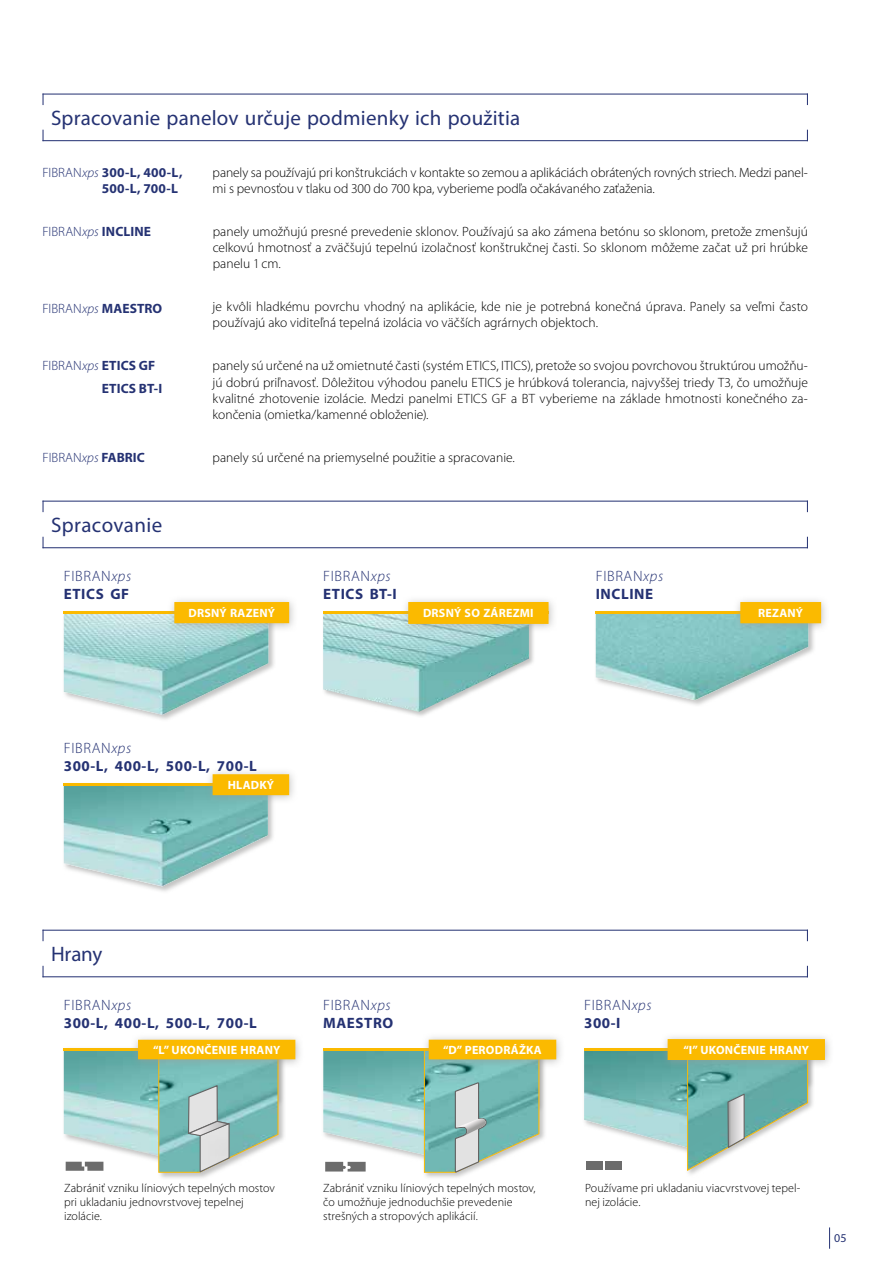
<style>
.page{position:relative;width:893px;height:1263px;background:#fff}
.page>*{position:absolute;margin:0;border:0;box-sizing:border-box;transform-origin:0 0}
.t1{font:21px "Myriad Pro";letter-spacing:.01em;color:#253273}
.t2{font:700 15px/18px "Myriad Pro";letter-spacing:.04em;color:#253273}
.t3{font:300 15px/18px "Myriad Pro";letter-spacing:.045em;color:#253273}
.t4{font:300 13.5px/16.2px "Myriad Pro";color:#000;text-align:justify}
.t5{font:700 13.5px/22.5px "Myriad Pro";letter-spacing:.01em;color:#253273}
.t6{font:300 13.5px "Myriad Pro";color:#253273}
.t7{font:300 12px/14.4px "Myriad Pro";letter-spacing:.005em;color:#000}
.t8{font:700 12px "Myriad Pro";letter-spacing:.02em;color:#fff}
.t9{font:12px "Myriad Pro";color:#253273}
.s1{font-weight:300}
.s2{font-weight:300;font-style:italic}
.s3{font-style:italic}
.s4{font-weight:700}
</style>
<div class="page">
<div style="left:322px;top:611px;width:213px;height:107px;background:#9d9d9c;opacity:.61"></div>
<img style="left:323px;top:614px;width:206px;height:98px">
<svg style="left:829px;top:1227px;width:1px;height:22px"></svg>
<div style="left:594px;top:610px;width:222px;height:97px;background:#9d9d9c;opacity:.6"></div>
<img style="left:596px;top:614px;width:212px;height:86px">
<div style="left:62px;top:610px;width:214px;height:112px;background:#9d9d9c;opacity:.6"></div>
<img style="left:64px;top:614px;width:204px;height:101px">
<div style="left:62px;top:782px;width:213px;height:112px;background:#9d9d9c;opacity:.6"></div>
<img style="left:64px;top:786px;width:204px;height:100px">
<div style="left:685px;top:1047px;width:131px;height:131px;background:#9d9d9c;opacity:.6"></div>
<svg style="left:584px;top:1051px;width:224px;height:120px"></svg>
<div style="left:157px;top:1048px;width:129px;height:132px;background:#9d9d9c;opacity:.6"></div>
<svg style="left:64px;top:1051px;width:215px;height:122px;background:#a1c9c2"></svg>
<div style="left:422px;top:1048px;width:125px;height:132px;background:#9d9d9c;opacity:.6"></div>
<svg style="left:323px;top:1051px;width:217px;height:122px;background:#9dc9c4"></svg>
<hr style="left:43px;top:94px;width:765px;height:1px;background:#253273">
<hr style="left:43px;top:140px;width:765px;height:1px;background:#253273">
<hr style="left:323px;top:612px;width:226px;height:2px;background:#fbba00">
<hr style="left:596px;top:612px;width:225px;height:2px;background:#fbba00">
<hr style="left:64px;top:612px;width:225px;height:2px;background:#fbba00">
<hr style="left:64px;top:783px;width:225px;height:3px;background:#fbba00">
<div style="left:205px;top:767px;width:93px;height:37px;background:#9d9d9c;opacity:.61"></div>
<div style="left:213px;top:775px;width:75px;height:19px;background:#fbba00"></div>
<div style="left:213px;top:774px;width:76px;height:21px;border:2px solid #fbba00"></div>
<hr style="left:43px;top:501px;width:765px;height:1px;background:#253273">
<hr style="left:43px;top:547px;width:765px;height:1px;background:#253273">
<hr style="left:584px;top:1048px;width:222px;height:3px;background:#fbba00">
<div style="left:660px;top:1032px;width:174px;height:37px;background:#9d9d9c;opacity:.61"></div>
<div style="left:668px;top:1040px;width:156px;height:19px;background:#fbba00"></div>
<div style="left:668px;top:1039px;width:157px;height:21px;border:2px solid #fbba00"></div>
<hr style="left:64px;top:1048px;width:213px;height:3px;background:#fbba00">
<div style="left:131px;top:1033px;width:173px;height:36px;background:#9d9d9c;opacity:.61"></div>
<div style="left:139px;top:1040px;width:156px;height:18px;background:#fbba00"></div>
<div style="left:138px;top:1040px;width:157px;height:19px;border:2px solid #fbba00"></div>
<hr style="left:323px;top:1048px;width:222px;height:3px;background:#fbba00">
<div style="left:421px;top:1033px;width:144px;height:36px;background:#9d9d9c;opacity:.61"></div>
<div style="left:429px;top:1040px;width:126px;height:19px;background:#fbba00"></div>
<hr style="left:43px;top:930px;width:765px;height:1px;background:#253273">
<hr style="left:43px;top:976px;width:765px;height:1px;background:#253273">
<div style="left:401px;top:595px;width:156px;height:38px;background:#9d9d9c;opacity:.61"></div>
<div style="left:409px;top:603px;width:139px;height:20px;background:#fbba00"></div>
<div style="left:408px;top:602px;width:141px;height:22px;border:2px solid #fbba00"></div>
<div style="left:733px;top:595px;width:97px;height:38px;background:#9d9d9c;opacity:.61"></div>
<div style="left:741px;top:603px;width:79px;height:19px;background:#fbba00"></div>
<div style="left:740px;top:602px;width:81px;height:21px;border:2px solid #fbba00"></div>
<div style="left:167px;top:595px;width:131px;height:38px;background:#9d9d9c;opacity:.61"></div>
<div style="left:175px;top:603px;width:113px;height:19px;background:#fbba00"></div>
<div style="left:174px;top:602px;width:115px;height:21px;border:2px solid #fbba00"></div>
<h1 class="t1" style="left:51px;top:105px;width:471px">Spracovanie panelov určuje podmienky ich použitia</h1>
<p class="t5" style="left:102px;top:164px;width:82px;line-height:16.2px;text-indent:-59px"><span class="s1">FIBRAN</span><span class="s2">xps</span> 300-L, 400-L,<br>500-L, 700-L</p>
<p class="t4" style="left:213px;top:164px;width:597px">panely sa používajú pri konštrukciách v kontakte so zemou a aplikáciách obrátených rovných striech. Medzi panel&shy;mi s pevnosťou v tlaku od 300 do 700 kpa, vyberieme podľa očakávaného zaťaženia.</p>
<p class="t5" style="left:43px;top:220px;width:110px"><span class="s1">FIBRAN</span><span class="s2">xps</span> INCLINE</p>
<p class="t4" style="left:213px;top:224px;width:597px">panely umožňujú presné prevedenie sklonov. Používajú sa ako zámena betónu so sklonom, pretože zmenšujú celkovú hmotnosť a zväčšujú tepelnú izolačnosť konštrukčnej časti. So sklonom môžeme začat už pri hrúbke panelu 1 cm.</p>
<p class="t5" style="left:43px;top:296px;width:121px"><span class="s1">FIBRAN</span><span class="s2">xps</span> MAESTRO</p>
<p class="t5" style="left:102px;top:354px;width:62px;text-indent:-59px"><span class="s1">FIBRAN</span><span class="s2">xps</span> ETICS GF<br>ETICS BT-I</p>
<p class="t4" style="left:213px;top:299px;width:597px">je kvôli hladkému povrchu vhodný na aplikácie, kde nie je potrebná konečná úprava. Panely sa veľmi často používajú ako viditeľná tepelná izolácia vo väčších agrárnych objektoch.</p>
<p class="t4" style="left:213px;top:358px;width:597px">panely sú určené na už omietnuté časti (systém ETICS, ITICS), pretože so svojou povrchovou štruktúrou umožňu&shy;jú dobrú priľnavosť. Dôležitou výhodou panelu ETICS je hrúbková tolerancia, najvyššej triedy T3, čo umožňuje kvalitné zhotovenie izolácie. Medzi panelmi ETICS GF a BT vyberieme na základe hmotnosti konečného za&shy;končenia (omietka/kamenné obloženie).</p>
<p class="t6" style="left:43px;top:450px;width:104px">FIBRAN<span class="s3">xps</span> <span class="s4">FABRIC</span></p>
<p class="t4" style="left:213px;top:449px;width:304px">panely sú určené na priemyselné použitie a spracovanie.</p>
<h1 class="t1" style="left:51px;top:512px;width:113px">Spracovanie</h1>
<p class="t2" style="left:64px;top:566px;width:69px"><span class="s1">FIBRAN</span><span class="s2">xps<br></span>ETICS GF</p>
<p class="t2" style="left:323px;top:566px;width:75px"><span class="s1">FIBRAN</span><span class="s2">xps<br></span>ETICS BT-I</p>
<p class="t2" style="left:596px;top:566px;width:69px"><span class="s1">FIBRAN</span><span class="s2">xps<br></span>INCLINE</p>
<p class="t8" style="left:188px;top:605px;width:88px">DRSNÝ RAZENÝ</p>
<p class="t8" style="left:423px;top:606px;width:112px">DRSNÝ SO ZÁREZMI</p>
<p class="t8" style="left:758px;top:605px;width:46px">REZANÝ</p>
<p class="t2" style="left:64px;top:738px;width:194px"><span class="s1">FIBRAN</span><span class="s2">xps<br></span>300-L, 400-L, 500-L, 700-L</p>
<p class="t8" style="left:228px;top:777px;width:48px">HLADKÝ</p>
<h1 class="t1" style="left:51px;top:941px;width:53px">Hrany</h1>
<p class="t2" style="left:64px;top:995px;width:194px"><span class="s1">FIBRAN</span><span class="s2">xps<br></span>300-L, 400-L, 500-L, 700-L</p>
<p class="t8" style="left:153px;top:1042px;width:129px">“L” UKONČENIE HRANY</p>
<p class="t2" style="left:323px;top:995px;width:72px"><span class="s1">FIBRAN</span><span class="s2">xps<br></span>MAESTRO</p>
<p class="t8" style="left:443px;top:1042px;width:100px">“D” PERODRÁŽKA</p>
<p class="t3" style="left:584px;top:996px;width:69px">FIBRAN<span class="s3">xps<br></span><span class="s4">300-I</span></p>
<p class="t8" style="left:683px;top:1042px;width:127px">“I” UKONČENIE HRANY</p>
<p class="t7" style="left:64px;top:1181px;width:212px">Zabrániť vzniku líniových tepelných mostov pri ukladaniu jednovrstvovej tepelnej izolácie.</p>
<p class="t7" style="left:323px;top:1181px;width:214px">Zabrániť vzniku líniových tepelných mostov, čo umožňuje jednoduchšie prevedenie strešných a stropových aplikácií.</p>
<p class="t7" style="left:585px;top:1181px;width:217px">Používame pri ukladaniu viacvrstvovej tepel&shy;nej izolácie.</p>
<p class="t9" style="left:834px;top:1231px;width:14px">05</p>
</div>
